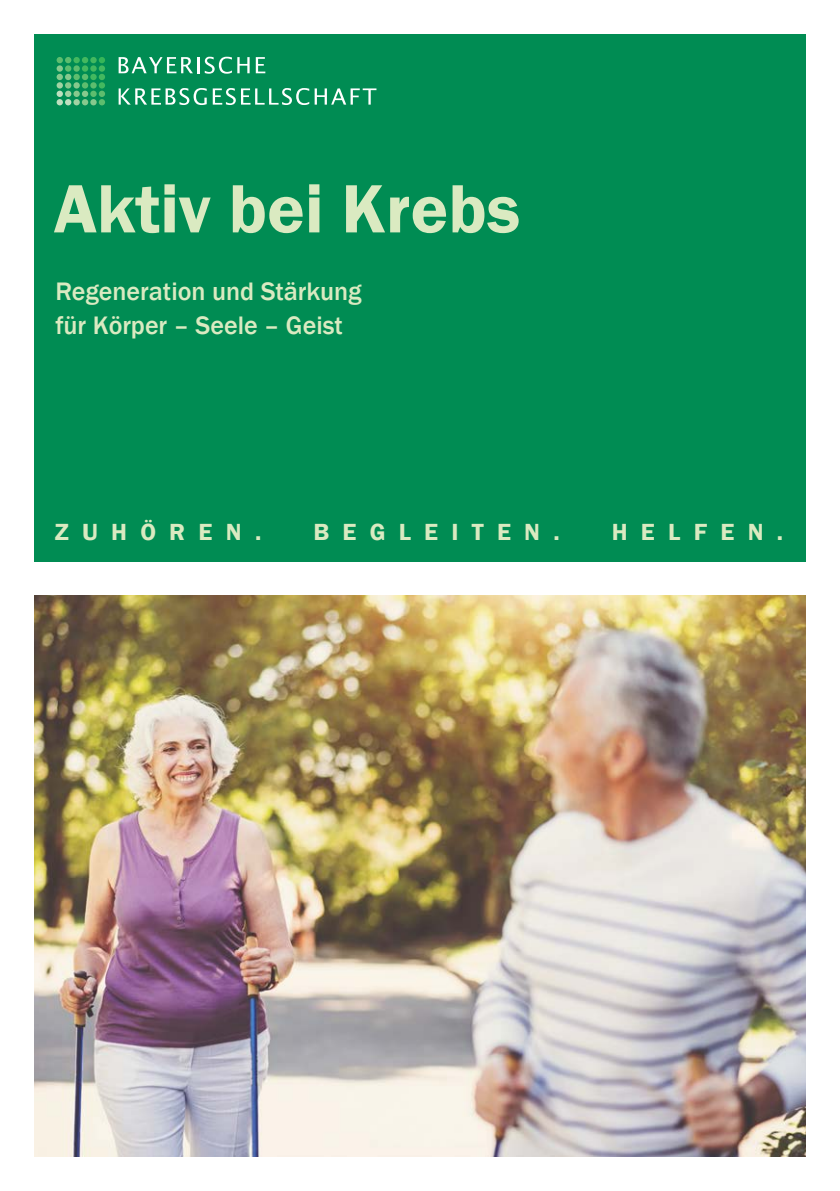
<style>
.page{position:relative;width:840px;height:1191px;background:#fff}
.page>*{position:absolute;margin:0;border:0;box-sizing:border-box;transform-origin:0 0}
.t1{font:600 70.6px "Franklin Gothic";color:#daeac1}
.t2{font:500 26px/34px "Franklin Gothic";color:#daeac1}
.t3{font:600 24px "Franklin Gothic";letter-spacing:.54em;color:#daeac1}
</style>
<div class="page">
<div style="left:34px;top:34px;width:771px;height:527px;background:#008c53"></div>
<img style="left:34px;top:595px;width:771px;height:562px">
<svg style="left:118px;top:57px;width:81px;height:16px"></svg>
<svg style="left:205px;top:57px;width:44px;height:17px"></svg>
<svg style="left:256px;top:57px;width:9px;height:16px"></svg>
<svg style="left:118px;top:88px;width:88px;height:17px"></svg>
<svg style="left:213px;top:88px;width:163px;height:17px"></svg>
<svg style="left:99px;top:57px;width:6px;height:6px"></svg>
<div style="left:90px;top:57px;width:7px;height:6px;background:#43b85f;border-radius:50%"></div>
<svg style="left:82px;top:57px;width:6px;height:6px"></svg>
<div style="left:73px;top:57px;width:7px;height:6px;background:#43b85f;border-radius:50%"></div>
<div style="left:99px;top:65px;width:6px;height:7px;background:#43b85f;border-radius:50%"></div>
<div style="left:90px;top:65px;width:7px;height:7px;background:#43b85f;border-radius:50%"></div>
<div style="left:82px;top:65px;width:6px;height:7px;background:#43b85f;border-radius:50%"></div>
<svg style="left:99px;top:74px;width:6px;height:6px"></svg>
<div style="left:90px;top:74px;width:7px;height:6px;background:#43b85f;border-radius:50%"></div>
<div style="left:99px;top:82px;width:6px;height:7px;background:#43b85f;border-radius:50%"></div>
<svg style="left:57px;top:57px;width:14px;height:6px"></svg>
<div style="left:73px;top:65px;width:7px;height:7px;background:#5dbd6e;border-radius:50%"></div>
<div style="left:65px;top:65px;width:6px;height:7px;background:#5dbd6e;border-radius:50%"></div>
<svg style="left:82px;top:74px;width:6px;height:6px"></svg>
<div style="left:73px;top:74px;width:7px;height:6px;background:#5dbd6e;border-radius:50%"></div>
<div style="left:90px;top:82px;width:7px;height:7px;background:#5dbd6e;border-radius:50%"></div>
<div style="left:82px;top:82px;width:6px;height:7px;background:#5dbd6e;border-radius:50%"></div>
<div style="left:90px;top:91px;width:7px;height:6px;background:#5dbd6e;border-radius:50%"></div>
<svg style="left:99px;top:91px;width:6px;height:14px"></svg>
<div style="left:57px;top:65px;width:6px;height:7px;background:#86c98d;border-radius:50%"></div>
<svg style="left:57px;top:74px;width:14px;height:6px"></svg>
<div style="left:73px;top:82px;width:7px;height:7px;background:#86c98d;border-radius:50%"></div>
<div style="left:65px;top:82px;width:6px;height:7px;background:#86c98d;border-radius:50%"></div>
<div style="left:73px;top:91px;width:7px;height:6px;background:#86c98d;border-radius:50%"></div>
<div style="left:90px;top:99px;width:7px;height:6px;background:#86c98d;border-radius:50%"></div>
<svg style="left:82px;top:91px;width:6px;height:14px"></svg>
<div style="left:57px;top:82px;width:6px;height:7px;background:#a1d3a3;border-radius:50%"></div>
<div style="left:73px;top:99px;width:7px;height:6px;background:#a1d3a3;border-radius:50%"></div>
<svg style="left:57px;top:91px;width:14px;height:14px"></svg>
<h1 class="t1" style="left:54px;top:165px;width:467px">Aktiv bei Krebs</h1>
<p class="t2" style="left:55px;top:275px;width:308px">Regeneration und Stärkung für Körper – Seele – Geist</p>
<p class="t3" style="left:55px;top:517px;width:208px">ZUHÖREN.</p>
<p class="t3" style="left:313px;top:517px;width:248px">BEGLEITEN.</p>
<p class="t3" style="left:611px;top:517px;width:173px">HELFEN.</p>
</div>
